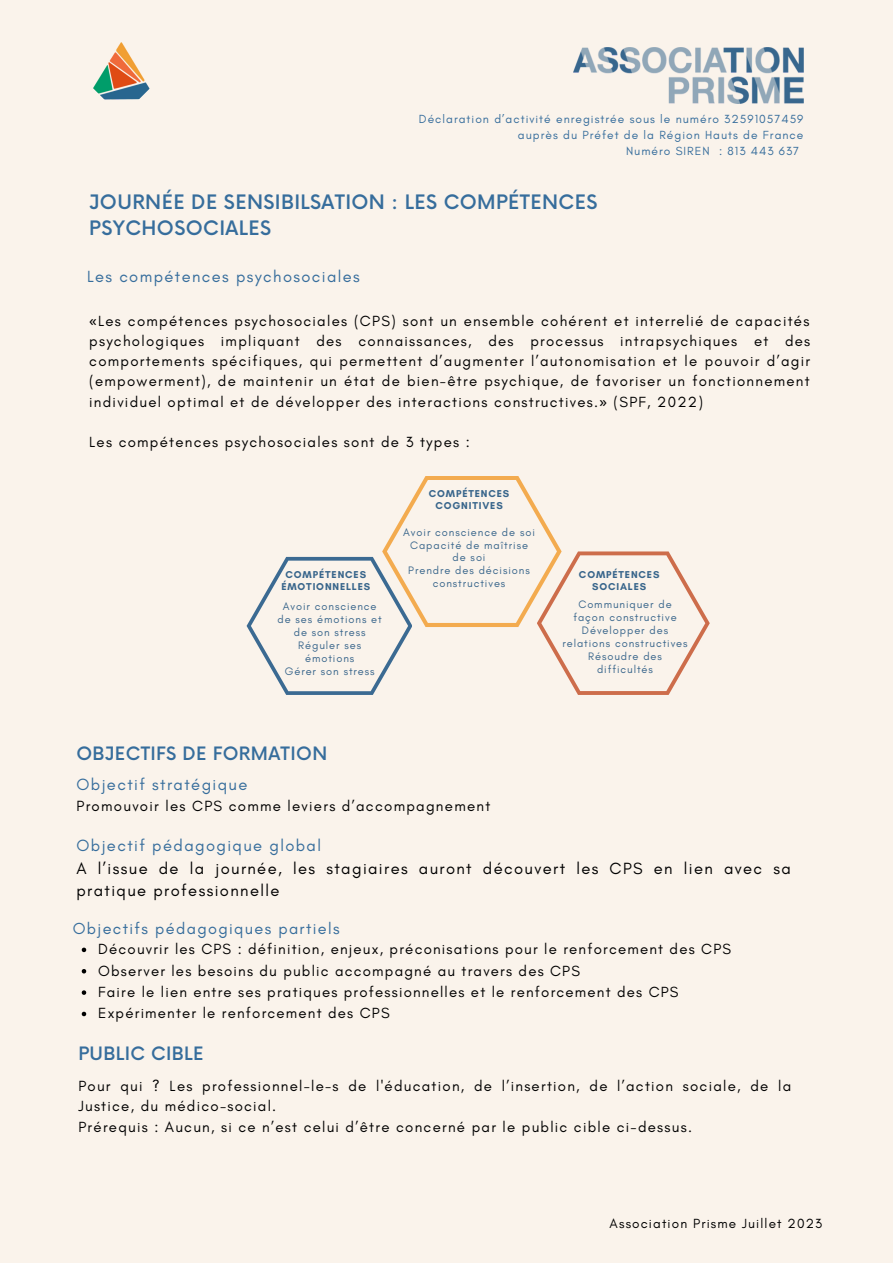
<style>
.page{position:relative;width:893px;height:1264px;background:#fff}
.page>*{position:absolute;margin:0;border:0;box-sizing:border-box;transform-origin:0 0}
.t1{font:500 19.35px/25.8px "Now";letter-spacing:.02em;color:#366d9c}
.t2{font:500 18px "Now";letter-spacing:.02em;color:#366d9c}
.t3{font:16.5px/22.5px "Glacial Indifference";letter-spacing:.085em;color:#000}
.t4{font:16.5px "Glacial Indifference";letter-spacing:.085em;color:#366d9c}
.t5{font:16.2px "Glacial Indifference";letter-spacing:.085em;color:#366d9c}
.t6{font:15px/20.2px "Glacial Indifference";letter-spacing:.085em;color:#000}
.t7{font:13.5px "Glacial Indifference";letter-spacing:.085em;color:#000}
.t8{font:12px/16px "Glacial Indifference";letter-spacing:.085em;color:#366d9c;text-align:right}
.t9{font:10.95px/12.9px "Glacial Indifference";letter-spacing:.085em;color:#38658b;text-align:center}
.t10{font:700 10.2px/12.1px "Glacial Indifference";letter-spacing:.085em;color:#38658b;text-align:center}
.s1{font-family:"Noto Sans"}
</style>
<div class="page">
<div style="left:0;top:0;width:892px;height:1262px;background:#faf3eb"></div>
<img style="left:573px;top:48px;width:230px;height:56px">
<svg style="left:82px;top:947px;width:4px;height:5px"></svg>
<svg style="left:82px;top:969px;width:4px;height:4px"></svg>
<svg style="left:82px;top:990px;width:4px;height:4px"></svg>
<svg style="left:82px;top:1011px;width:4px;height:5px"></svg>
<svg style="left:246px;top:476px;width:463px;height:219px"></svg>
<img style="left:93px;top:42px;width:57px;height:58px">
<p class="t8" style="left:419px;top:111px;width:386px">Déclaration d’activité enregistrée sous le numéro 32591057459 auprès du Préfet de la Région Hauts de France</p>
<p class="t8" style="left:626px;top:143px;width:175px">Numéro SIREN : 813 443 637</p>
<p class="t1" style="left:89px;top:190px;width:509px">JOURNÉE DE SENSIBILSATION : LES COMPÉTENCES<br>PSYCHOSOCIALES</p>
<p class="t4" style="left:87px;top:266px;width:274px">Les compétences psychosociales</p>
<p class="t6" style="left:89px;top:310px;width:722px;text-align:justify"><span class="s1">«</span>Les compétences psychosociales (CPS) sont un ensemble cohérent et interrelié de capacités psychologiques impliquant des connaissances, des processus intrapsychiques et des comportements spécifiques, qui permettent d’augmenter l’autonomisation et le pouvoir d’agir (empowerment), de maintenir un état de bien-être psychique, de favoriser un fonctionnement individuel optimal et de développer des interactions constructives.<span class="s1">»</span> (SPF, 2022)</p>
<p class="t6" style="left:89px;top:431px;width:382px">Les compétences psychosociales sont de 3 types :</p>
<p class="t10" style="left:281px;top:568px;width:90px">COMPÉTENCES<br>ÉMOTIONNELLES</p>
<p class="t9" style="left:277px;top:600px;width:106px">Avoir conscience de ses émotions et de son stress</p>
<p class="t9" style="left:298px;top:638px;width:64px">Réguler ses émotions</p>
<p class="t9" style="left:285px;top:664px;width:91px">Gérer son stress</p>
<p class="t10" style="left:429px;top:487px;width:82px">COMPÉTENCES<br>COGNITIVES</p>
<p class="t9" style="left:403px;top:525px;width:133px">Avoir conscience de soi</p>
<p class="t9" style="left:410px;top:538px;width:119px">Capacité de maîtrise de soi</p>
<p class="t9" style="left:408px;top:564px;width:123px">Prendre des décisions constructives</p>
<p class="t10" style="left:579px;top:568px;width:82px">COMPÉTENCES<br>SOCIALES</p>
<p class="t9" style="left:573px;top:598px;width:105px">Communiquer de façon constructive</p>
<p class="t9" style="left:562px;top:624px;width:127px">Développer des relations constructives</p>
<p class="t9" style="left:588px;top:649px;width:75px">Résoudre des difficultés</p>
<p class="t2" style="left:76px;top:743px;width:252px">OBJECTIFS DE FORMATION</p>
<p class="t4" style="left:76px;top:774px;width:172px">Objectif stratégique</p>
<p class="t6" style="left:76px;top:795px;width:415px">Promouvoir les CPS comme leviers d’accompagnement</p>
<p class="t4" style="left:76px;top:835px;width:246px">Objectif pédagogique global</p>
<p class="t3" style="left:76px;top:856px;width:715px">A l’issue de la journée, les stagiaires auront découvert les CPS en lien avec sa pratique professionnelle</p>
<p class="t5" style="left:73px;top:918px;width:268px">Objectifs pédagogiques partiels</p>
<p class="t6" style="left:98px;top:939px;width:634px">Découvrir les CPS : définition, enjeux, préconisations pour le renforcement des CPS</p>
<p class="t6" style="left:98px;top:960px;width:483px">Observer les besoins du public accompagné au travers des CPS</p>
<p class="t6" style="left:98px;top:981px;width:582px">Faire le lien entre ses pratiques professionnelles et le renforcement des CPS</p>
<p class="t6" style="left:98px;top:1003px;width:293px">Expérimenter le renforcement des CPS</p>
<p class="t2" style="left:78px;top:1043px;width:127px">PUBLIC CIBLE</p>
<p class="t6" style="left:78px;top:1075px;width:714px">Pour qui ? Les professionnel-le-s de l'éducation, de l’insertion, de l’action sociale, de la<br>Justice, du médico-social.</p>
<p class="t6" style="left:78px;top:1116px;width:615px">Prérequis : Aucun, si ce n’est celui d’être concerné par le public cible ci-dessus.</p>
<p class="t7" style="left:609px;top:1214px;width:214px">Association Prisme Juillet 2023</p>
</div>
